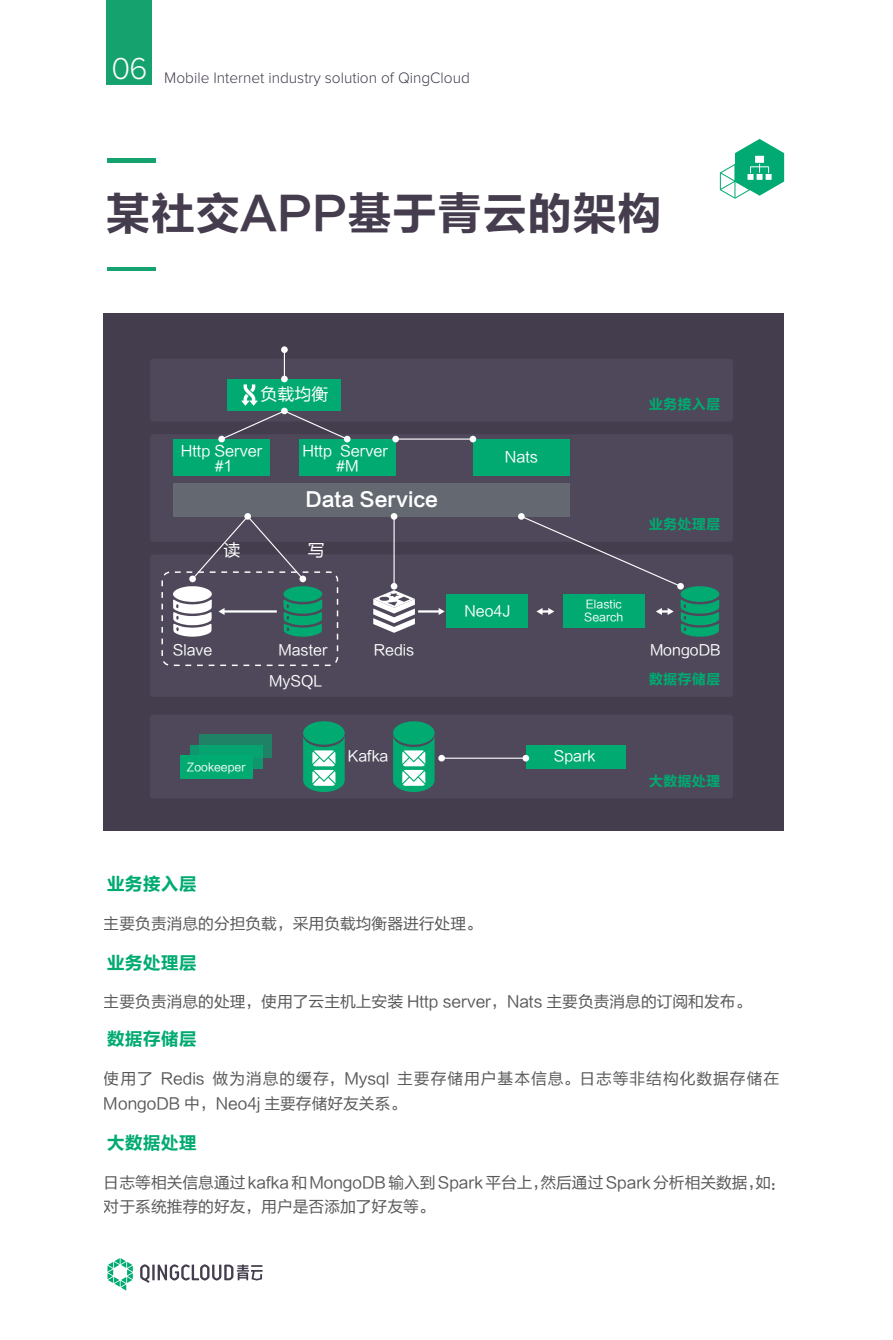
<style>
.page{position:relative;width:893px;height:1340px;background:#fff}
.page>*{position:absolute;margin:0;border:0;box-sizing:border-box;transform-origin:0 0}
.t1{font:45px "FZLTCHJW GB1 0";color:#453d4e}
.t2{font:19.35px "FZLTCHK GBK1 0";color:#fff}
.t3{font:18px "FZLTCHJW GB1 0";color:#00aa72}
.t4{font:17.1px "FZLTHJW GB1 0";color:#fff}
.t5{font:15.75px/24.8px "FZLTHJW GB1 0";color:#595757}
.t6{font:15.75px/24.8px "FZLTHJW GB1 0";letter-spacing:.06em;color:#595757}
.t7{font:300 15.75px "Proxima Nova";color:#443d4e}
.t8{font:14.85px/14.8px "FZLTHJW GB1 0";color:#fff;text-align:center}
.t9{font:14.62px "FZLTHJW GB1 0";color:#fff}
.t10{font:14.4px "FZLTCHK GBK1 0";color:#00aa71}
.t11{font:11.25px/14px "FZLTHJW GB1 0";color:#fff}
</style>
<div class="page">
<div style="left:107px;top:0;width:45px;height:84px;background:#15a26e"></div>
<svg style="left:108px;top:1258px;width:25px;height:32px"></svg>
<svg style="left:140px;top:1264px;width:10px;height:18px"></svg>
<hr style="left:152px;top:1264px;width:3px;height:16px;background:#443d4e">
<svg style="left:158px;top:1264px;width:105px;height:16px"></svg>
<svg style="left:720px;top:139px;width:64px;height:60px"></svg>
<div style="left:104px;top:313px;width:680px;height:517px;background:#443d4e"></div>
<img style="left:107px;top:267px;width:49px;height:4px">
<img style="left:107px;top:159px;width:49px;height:3px">
<div style="left:150px;top:359px;width:583px;height:62px;background:#4f485a;border-radius:3px"></div>
<div style="left:150px;top:434px;width:583px;height:108px;background:#4f485a;border-radius:3px"></div>
<div style="left:150px;top:554px;width:583px;height:143px;background:#4f485a;border-radius:3px"></div>
<div style="left:150px;top:714px;width:583px;height:84px;background:#4f485a;border-radius:3px"></div>
<div style="left:473px;top:439px;width:97px;height:37px;background:#00aa71"></div>
<div style="left:173px;top:483px;width:397px;height:33px;background:#636871"></div>
<div style="left:161px;top:571px;width:177px;height:95px;border:1px dashed #fff;border-radius:8px"></div>
<div style="left:173px;top:439px;width:97px;height:37px;background:#00aa71"></div>
<div style="left:218px;top:436px;width:7px;height:6px;background:#fff;border-radius:50%"></div>
<div style="left:299px;top:439px;width:97px;height:37px;background:#00aa71"></div>
<div style="left:344px;top:436px;width:7px;height:6px;background:#fff;border-radius:50%"></div>
<div style="left:392px;top:436px;width:7px;height:6px;background:#fff;border-radius:50%"></div>
<svg style="left:470px;top:436px;width:6px;height:6px"></svg>
<div style="left:189px;top:575px;width:7px;height:7px;background:#fff;border-radius:50%"></div>
<div style="left:299px;top:575px;width:7px;height:7px;background:#fff;border-radius:50%"></div>
<svg style="left:391px;top:513px;width:6px;height:6px"></svg>
<div style="left:518px;top:513px;width:7px;height:6px;background:#fff;border-radius:50%"></div>
<svg style="left:173px;top:586px;width:39px;height:50px"></svg>
<svg style="left:283px;top:586px;width:39px;height:50px"></svg>
<hr style="left:221px;top:610px;width:56px;height:2px;background:#fff">
<svg style="left:218px;top:608px;width:7px;height:7px"></svg>
<hr style="left:418px;top:610px;width:24px;height:2px;background:#fff">
<svg style="left:439px;top:608px;width:6px;height:7px"></svg>
<div style="left:303px;top:721px;width:42px;height:23px;background:#00aa71;border-radius:50%"></div>
<svg style="left:303px;top:733px;width:42px;height:59px"></svg>
<div style="left:393px;top:721px;width:42px;height:23px;background:#00aa71;border-radius:50%"></div>
<svg style="left:393px;top:733px;width:42px;height:59px"></svg>
<div style="left:526px;top:744px;width:100px;height:24px;background:#00aa71"></div>
<div style="left:200px;top:734px;width:72px;height:24px;background:#1f8267"></div>
<div style="left:190px;top:744px;width:72px;height:24px;background:#06a26f"></div>
<div style="left:180px;top:755px;width:72px;height:24px;background:#00aa71"></div>
<svg style="left:373px;top:583px;width:42px;height:50px"></svg>
<div style="left:281px;top:346px;width:7px;height:7px;background:#fff;border-radius:50%"></div>
<svg style="left:221px;top:350px;width:128px;height:90px"></svg>
<div style="left:447px;top:594px;width:81px;height:34px;background:#00aa71"></div>
<svg style="left:520px;top:515px;width:199px;height:121px"></svg>
<hr style="left:393px;top:516px;width:2px;height:70px;background:#fff">
<svg style="left:191px;top:514px;width:113px;height:66px"></svg>
<hr style="left:396px;top:438px;width:77px;height:1px;background:#fff">
<div style="left:438px;top:755px;width:7px;height:6px;background:#fff;border-radius:50%"></div>
<div style="left:522px;top:755px;width:7px;height:6px;background:#fff;border-radius:50%"></div>
<hr style="left:442px;top:757px;width:84px;height:1px;background:#fff">
<p class="t7" style="left:111px;top:71px;width:360px"><sup>06</sup> Mobile Internet industry solution of QingCloud</p>
<h1 class="t1" style="left:105px;top:189px;width:558px">某社交APP基于青云的架构</h1>
<p class="t4" style="left:260px;top:385px;width:70px">负载均衡</p>
<p class="t8" style="left:181px;top:444px;width:83px">Http Server #1</p>
<p class="t8" style="left:302px;top:444px;width:87px">Http Server #M</p>
<p class="t2" style="left:305px;top:488px;width:134px">Data Service</p>
<p class="t4" style="left:224px;top:541px;width:19px">读</p>
<p class="t4" style="left:308px;top:541px;width:19px">写</p>
<p class="t9" style="left:173px;top:642px;width:41px">Slave</p>
<p class="t9" style="left:278px;top:642px;width:51px">Master</p>
<p class="t9" style="left:374px;top:642px;width:42px">Redis</p>
<p class="t9" style="left:269px;top:673px;width:54px">MySQL</p>
<p class="t11" style="left:187px;top:760px;width:60px">Zookeeper</p>
<p class="t9" style="left:348px;top:748px;width:42px">Kafka</p>
<p class="t8" style="left:505px;top:450px;width:35px">Nats</p>
<p class="t10" style="left:649px;top:396px;width:73px">业务接入层</p>
<p class="t10" style="left:649px;top:516px;width:73px">业务处理层</p>
<p class="t9" style="left:464px;top:603px;width:47px">Neo4J</p>
<p class="t11" style="left:584px;top:597px;width:40px">Elastic<br>Search</p>
<p class="t9" style="left:554px;top:748px;width:43px">Spark</p>
<p class="t9" style="left:650px;top:642px;width:72px">MongoDB</p>
<p class="t10" style="left:649px;top:671px;width:73px">数据存储层</p>
<p class="t10" style="left:649px;top:773px;width:73px">大数据处理</p>
<p class="t3" style="left:107px;top:874px;width:92px">业务接入层</p>
<p class="t5" style="left:104px;top:911px;width:380px">主要负责消息的分担负载，采用负载均衡器进行处理。</p>
<p class="t3" style="left:107px;top:952px;width:92px">业务处理层</p>
<p class="t5" style="left:104px;top:989px;width:649px">主要负责消息的处理，使用了云主机上安装 Http server，Nats 主要负责消息的订阅和发布。</p>
<p class="t3" style="left:107px;top:1028px;width:92px">数据存储层</p>
<p class="t6" style="left:104px;top:1066px;width:677px">使用了 Redis 做为消息的缓存，Mysql 主要存储用户基本信息。日志等非结构化数据存储在<br>MongoDB 中，Neo4j 主要存储好友关系。</p>
<p class="t3" style="left:107px;top:1132px;width:92px">大数据处理</p>
<p class="t5" style="left:104px;top:1169px;width:683px">日志等相关信息通过 kafka 和 MongoDB 输入到 Spark 平台上，然后通过 Spark 分析相关数据，如：对于系统推荐的好友，用户是否添加了好友等。</p>
</div>
